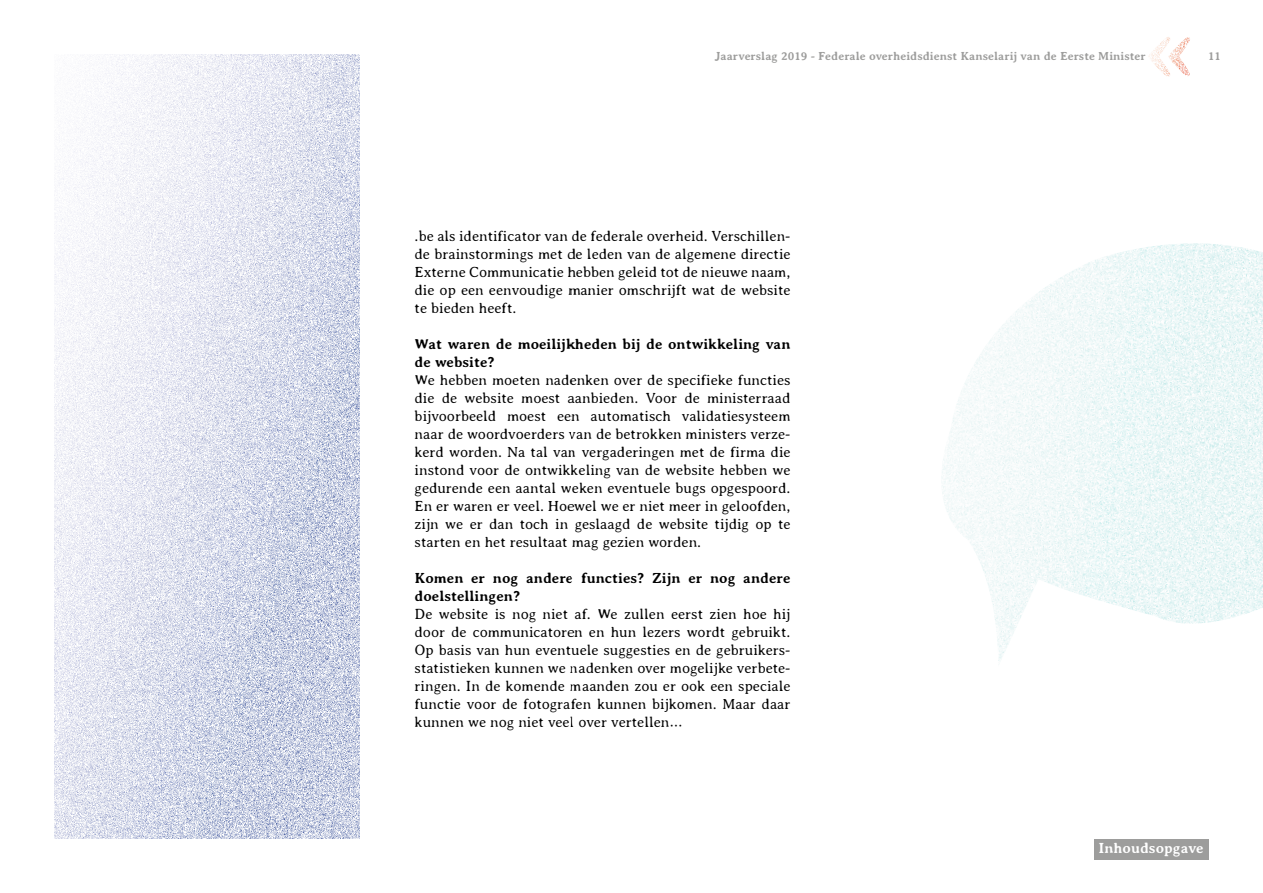
<style>
.page{position:relative;width:1263px;height:893px;background:#fff}
.page>*{position:absolute;margin:0;border:0;box-sizing:border-box;transform-origin:0 0}
.texte{font:300 15px/18px "Averia Serif";color:#000;text-align:justify}
.H2_-_titre_dans_text{font:700 15px/18px "Averia Serif";color:#000}
.t1{font:700 15px "Averia Serif";color:#fff}
.t2{font:700 12px "Averia Serif";color:#9d9d9c}
</style>
<div class="page">
<img style="left:1148px;top:37px;width:42px;height:40px">
<div style="left:1094px;top:839px;width:114px;height:20px;background:#9d9d9c"></div>
<img style="left:54px;top:54px;width:305px;height:785px">
<img style="left:942px;top:243px;width:321px;height:418px">
<p class="t2" style="left:715px;top:49px;width:432px">Jaarverslag 2019 - Federale overheidsdienst Kanselarij van de Eerste Minister</p>
<p class="t2" style="left:1208px;top:49px;width:14px">11</p>
<p class="texte" style="left:415px;top:227px;width:377px">.be als identificator van de federale overheid. Verschillen&shy;de brainstormings met de leden van de algemene directie Externe Communicatie hebben geleid tot de nieuwe naam, die op een eenvoudige manier omschrijft wat de website te bieden heeft.</p>
<h2 class="H2_-_titre_dans_text" style="left:415px;top:335px;width:377px">Wat waren de moeilijkheden bij de ontwikkeling van de website?</h2>
<p class="texte" style="left:415px;top:371px;width:377px">We hebben moeten nadenken over de specifieke functies die de website moest aanbieden. Voor de ministerraad bijvoorbeeld moest een automatisch validatiesysteem naar de woordvoerders van de betrokken ministers verze&shy;kerd worden. Na tal van vergaderingen met de firma die instond voor de ontwikkeling van de website hebben we gedurende een aantal weken eventuele bugs opgespoord.<br>En er waren er veel. Hoewel we er niet meer in geloofden, zijn we er dan toch in geslaagd de website tijdig op te starten en het resultaat mag gezien worden.</p>
<h2 class="H2_-_titre_dans_text" style="left:415px;top:569px;width:377px">Komen er nog andere functies? Zijn er nog andere doelstellingen?</h2>
<p class="texte" style="left:415px;top:605px;width:377px">De website is nog niet af. We zullen eerst zien hoe hij door de communicatoren en hun lezers wordt gebruikt.<br>Op basis van hun eventuele suggesties en de gebruikers&shy;statistieken kunnen we nadenken over mogelijke verbete&shy;ringen. In de komende maanden zou er ook een speciale functie voor de fotografen kunnen bijkomen. Maar daar kunnen we nog niet veel over vertellen…</p>
<p class="t1" style="left:1098px;top:839px;width:107px">Inhoudsopgave</p>
</div>
